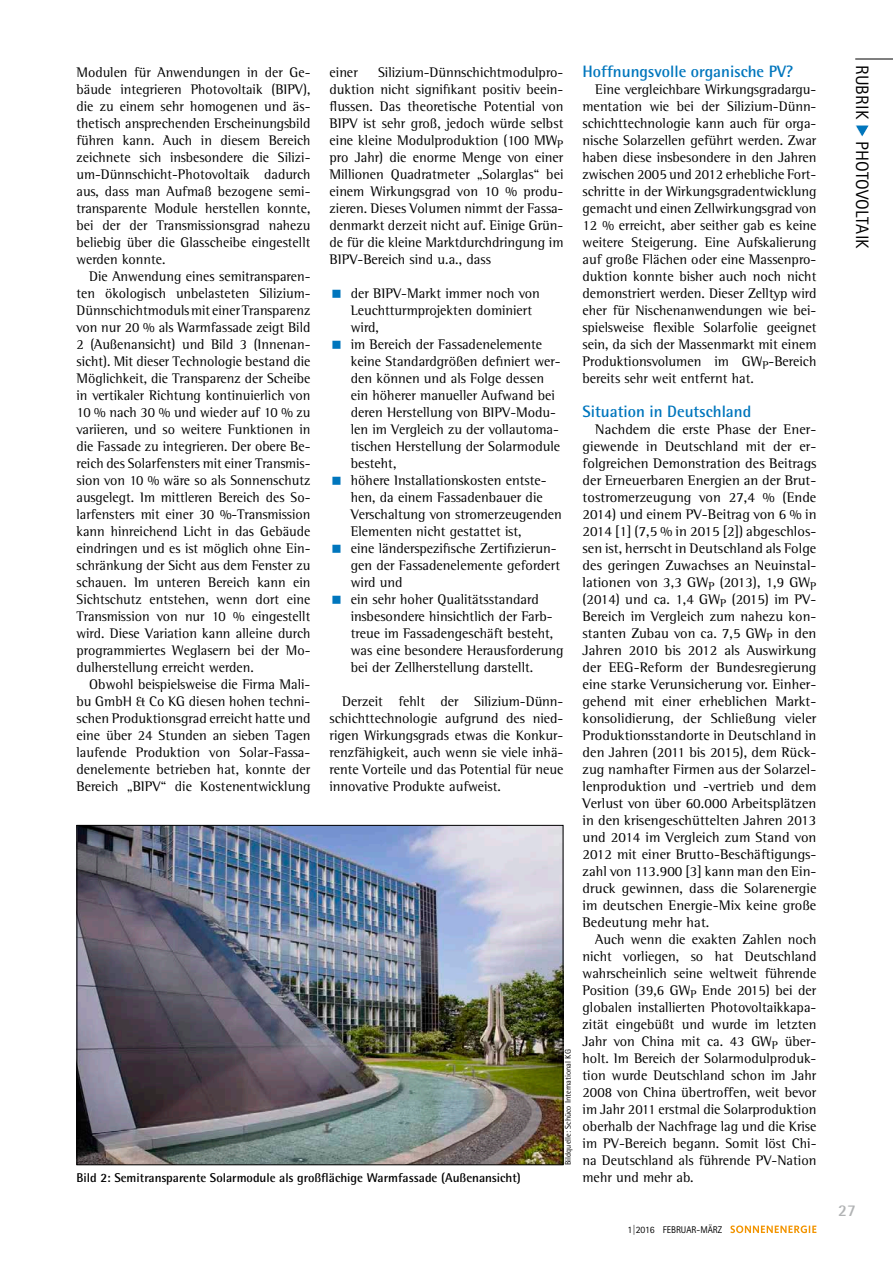
<style>
.page{position:relative;width:893px;height:1263px;background:#fff}
.page>*{position:absolute;margin:0;border:0;box-sizing:border-box;transform-origin:0 0}
.t1{font:18px "Rotis Sans Serif Std";letter-spacing:.01em;color:#000}
.t2{font:700 16.5px "Rotis Semi Sans Std";color:#0076bd}
.t3{font:700 16.5px "Rotis Semi Sans Std";color:#b1b3b4}
.t4{font:14.25px/17px "Rotis Semi Serif Std";color:#000;text-align:justify}
.t5{font:700 12.75px "Rotis Semi Sans Std";color:#000}
.t6{font:9.75px "Rotis Sans Serif Std";color:#000}
.t7{font:8.25px "Rotis Semi Sans Std";color:#000}
.s1{color:#0076bd}
</style>
<div class="page">
<svg style="left:730px;top:1225px;width:86px;height:8px"></svg>
<hr style="left:855px;top:59px;width:38px;height:1px;background:#000">
<svg style="left:856px;top:125px;width:13px;height:12px"></svg>
<img style="left:79px;top:827px;width:482px;height:336px">
<p class="t4" style="left:77px;top:63px;width:235px">Modulen für Anwendungen in der Ge&shy;bäude integrieren Photovoltaik (BIPV), die zu einem sehr homogenen und äs&shy;thetisch ansprechenden Erscheinungsbild führen kann. Auch in diesem Bereich zeichnete sich insbesondere die Silizi&shy;um-Dünnschicht-Photovoltaik dadurch aus, dass man Aufmaß bezogene semi&shy;transparente Module herstellen konnte, bei der der Transmissionsgrad nahezu beliebig über die Glasscheibe eingestellt werden konnte.</p>
<p class="t4" style="left:77px;top:267px;width:235px;text-indent:13px">Die Anwendung eines semitransparen&shy;ten ökologisch unbelasteten Silizium-Dünnschichtmoduls mit einer Transparenz von nur 20 % als Warmfassade zeigt Bild 2 (Außenansicht) und Bild 3 (Innenan&shy;sicht). Mit dieser Technologie bestand die Möglichkeit, die Transparenz der Scheibe in vertikaler Richtung kontinuierlich von 10 % nach 30 % und wieder auf 10 % zu variieren, und so weitere Funktionen in die Fassade zu integrieren. Der obere Be&shy;reich des Solarfensters mit einer Transmis&shy;sion von 10 % wäre so als Sonnenschutz ausgelegt. Im mittleren Bereich des So&shy;larfensters mit einer 30 %-Transmission kann hinreichend Licht in das Gebäude eindringen und es ist möglich ohne Ein&shy;schränkung der Sicht aus dem Fenster zu schauen. Im unteren Bereich kann ein Sichtschutz entstehen, wenn dort eine Transmission von nur 10 % eingestellt wird. Diese Variation kann alleine durch programmiertes Weglasern bei der Mo&shy;dulherstellung erreicht werden.</p>
<p class="t4" style="left:77px;top:676px;width:235px;text-indent:13px">Obwohl beispielsweise die Firma Mali&shy;bu GmbH &amp; Co KG diesen hohen techni&shy;schen Produktionsgrad erreicht hatte und eine über 24 Stunden an sieben Tagen laufende Produktion von Solar-Fassa&shy;denelemente betrieben hat, konnte der Bereich „BIPV“ die Kostenentwicklung</p>
<p class="t4" style="left:330px;top:63px;width:235px;text-indent:49px">Silizium-Dünnschichtmodulpro&shy;duktion nicht signifikant positiv beein&shy;flussen. Das theoretische Potential von BIPV ist sehr groß, jedoch würde selbst eine kleine Modulproduktion (100 MW<sub>P </sub>pro Jahr) die enorme Menge von einer Millionen Quadratmeter „Solarglas“ bei einem Wirkungsgrad von 10 % produ&shy;zieren. Dieses Volumen nimmt der Fassa&shy;denmarkt derzeit nicht auf. Einige Grün&shy;de für die kleine Marktdurchdringung im BIPV-Bereich sind u.a., dass</p>
<p class="t4" style="left:351px;top:284px;width:214px;text-align:left">der BIPV-Markt immer noch von<br>Leuchtturmprojekten dominiert wird,<br>im Bereich der Fassadenelemente keine Standardgrößen definiert wer&shy;den können und als Folge dessen ein höherer manueller Aufwand bei deren Herstellung von BIPV-Modu&shy;len im Vergleich zu der vollautoma&shy;tischen Herstellung der Solarmodule besteht,<br>höhere Installationskosten entste&shy;hen, da einem Fassadenbauer die<br>Verschaltung von stromerzeugenden<br>Elementen nicht gestattet ist,<br>eine länderspezifische Zertifizierun&shy;gen der Fassadenelemente gefordert wird und<br>ein sehr hoher Qualitätsstandard insbesondere hinsichtlich der Farb&shy;treue im Fassadengeschäft besteht, was eine besondere Herausforderung bei der Zellherstellung darstellt.</p>
<p class="t4" style="left:330px;top:693px;width:235px;text-indent:13px">Derzeit fehlt der Silizium-Dünn&shy;schichttechnologie aufgrund des nied&shy;rigen Wirkungsgrads etwas die Konkur&shy;renzfähigkeit, auch wenn sie viele inhä&shy;rente Vorteile und das Potential für neue innovative Produkte aufweist.</p>
<p class="t4" style="left:330px;top:63px;width:30px">einer</p>
<p class="t7" style="left:563px;top:1165px;width:117px;rotate:-90deg">Bildquelle: Schüco International KG</p>
<p class="t5" style="left:77px;top:1170px;width:446px">Bild 2: Semitransparente Solarmodule als großflächige Warmfassade (Außenansicht)</p>
<p class="t2" style="left:583px;top:61px;width:212px">Hoffnungsvolle organische PV?</p>
<p class="t4" style="left:583px;top:80px;width:235px;text-indent:13px">Eine vergleichbare Wirkungsgradargu&shy;mentation wie bei der Silizium-Dünn&shy;schichttechnologie kann auch für orga&shy;nische Solarzellen geführt werden. Zwar haben diese insbesondere in den Jahren zwischen 2005 und 2012 erhebliche Fort&shy;schritte in der Wirkungsgradentwicklung gemacht und einen Zellwirkungsgrad von 12 % erreicht, aber seither gab es keine weitere Steigerung. Eine Aufskalierung auf große Flächen oder eine Massenpro&shy;duktion konnte bisher auch noch nicht demonstriert werden. Dieser Zelltyp wird eher für Nischenanwendungen wie bei&shy;spielsweise flexible Solarfolie geeignet sein, da sich der Massenmarkt mit einem Produktionsvolumen im GW<sub>P</sub>-Bereich bereits sehr weit entfernt hat.</p>
<p class="t2" style="left:583px;top:401px;width:170px">Situation in Deutschland</p>
<p class="t4" style="left:583px;top:420px;width:235px;text-indent:13px">Nachdem die erste Phase der Ener&shy;giewende in Deutschland mit der er&shy;folgreichen Demonstration des Beitrags der Erneuerbaren Energien an der Brut&shy;tostromerzeugung von 27,4 % (Ende 2014) und einem PV-Beitrag von 6 % in 2014 [1] (7,5 % in 2015 [2]) abgeschlos&shy;sen ist, herrscht in Deutschland als Folge des geringen Zuwachses an Neuinstal&shy;lationen von 3,3 GW<sub>P</sub> (2013), 1,9 GW<sub>P </sub>(2014) und ca. 1,4 GW<sub>P</sub> (2015) im PV-Bereich im Vergleich zum nahezu kon&shy;stanten Zubau von ca. 7,5 GW<sub>P</sub> in den Jahren 2010 bis 2012 als Auswirkung der EEG-Reform der Bundesregierung eine starke Verunsicherung vor. Einher&shy;gehend mit einer erheblichen Markt&shy;konsolidierung, der Schließung vieler Produktionsstandorte in Deutschland in den Jahren (2011 bis 2015), dem Rück&shy;zug namhafter Firmen aus der Solarzel&shy;lenproduktion und -vertrieb und dem Verlust von über 60.000 Arbeitsplätzen in den krisengeschüttelten Jahren 2013 und 2014 im Vergleich zum Stand von 2012 mit einer Brutto-Beschäftigungs&shy;zahl von 113.900 [3] kann man den Ein&shy;druck gewinnen, dass die Solarenergie im deutschen Energie-Mix keine große Bedeutung mehr hat.</p>
<p class="t4" style="left:583px;top:931px;width:235px;text-indent:13px">Auch wenn die exakten Zahlen noch nicht vorliegen, so hat Deutschland wahrscheinlich seine weltweit führende Position (39,6 GW<sub>P</sub> Ende 2015) bei der globalen installierten Photovoltaikkapa&shy;zität eingebüßt und wurde im letzten Jahr von China mit ca. 43 GW<sub>P</sub> über&shy;holt. Im Bereich der Solarmodulproduk&shy;tion wurde Deutschland schon im Jahr 2008 von China übertroffen, weit bevor im Jahr 2011 erstmal die Solarproduktion oberhalb der Nachfrage lag und die Krise im PV-Bereich begann. Somit löst Chi&shy;na Deutschland als führende PV-Nation mehr und mehr ab.</p>
<p class="t6" style="left:627px;top:1223px;width:96px">1|2016 FEBRUAR-MÄRZ</p>
<p class="t1" style="left:873px;top:65px;width:186px;rotate:90deg">RUBRIK <span class="s1">◆</span> PHOTOVOLTAIK</p>
<p class="t3" style="left:838px;top:1200px;width:19px">27</p>
</div>
